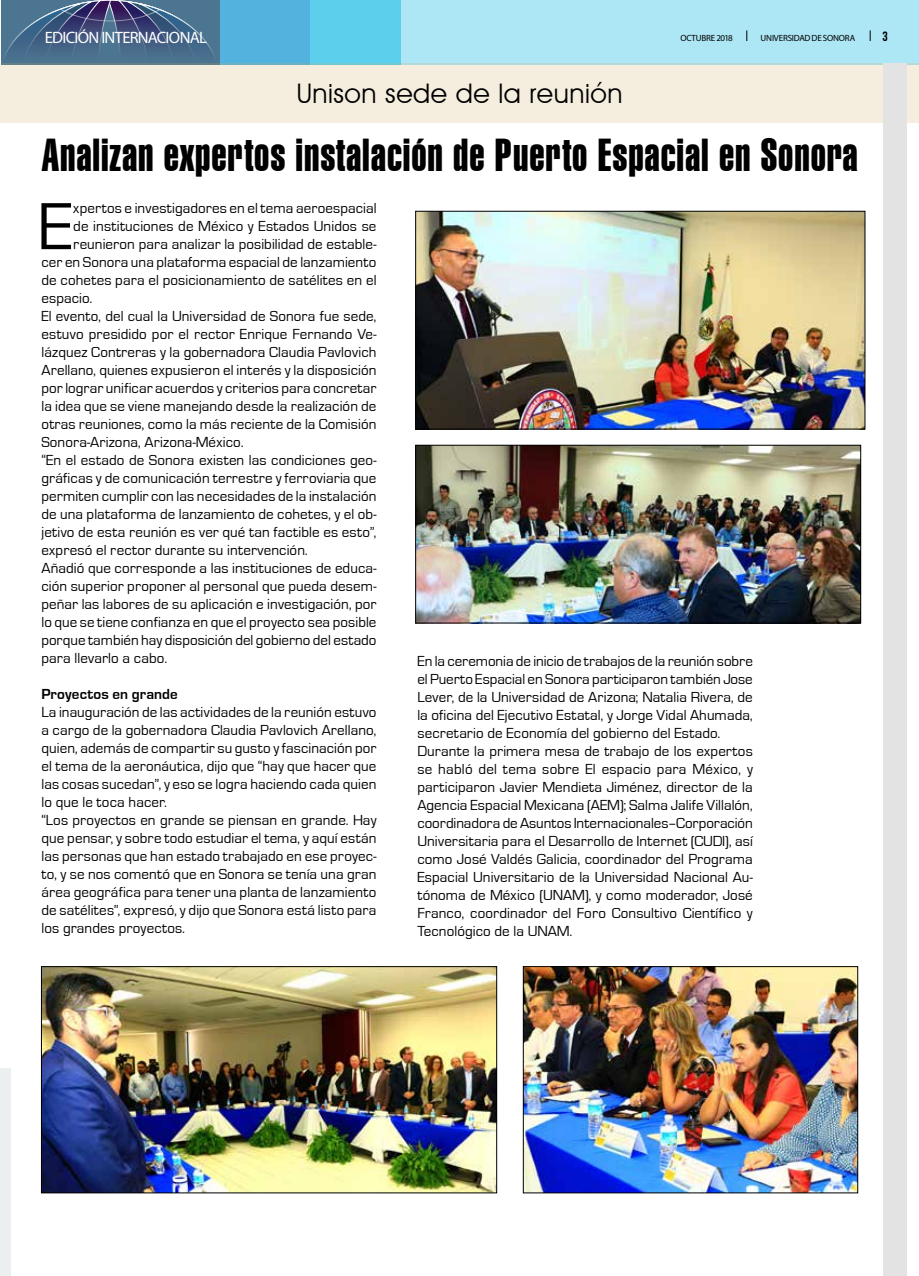
<style>
.page{position:relative;width:919px;height:1276px;background:#fff}
.page>*{position:absolute;margin:0;border:0;box-sizing:border-box;transform-origin:0 0}
.t1{font:69px "Eurostile";color:#000}
.t2{font:45px "Swiss 911 BT Extra Compressed";letter-spacing:.02em;color:#000}
.t3{font:27px "Avant Garde IT Cby BT";letter-spacing:.02em;color:#000}
.t4{font:16.5px "Myriad Pro";letter-spacing:-.04em;color:#fff}
.t5{font:15px/18px "Eurostile";letter-spacing:.005em;color:#000}
.t6{font:700 15px "Eurostile";letter-spacing:.01em;color:#000}
.t7{font:700 13.5px "Bebas Neue";color:#000}
.t8{font:9px "Myriad Pro";letter-spacing:-.02em;color:#000}
</style>
<div class="page">
<div style="left:2px;top:0;width:916px;height:64px;background:#ade7f5"></div>
<div style="left:182px;top:0;width:218px;height:64px;background:#5bcfeb"></div>
<div style="left:91px;top:0;width:219px;height:64px;background:#54b2de"></div>
<div style="left:0;top:63px;width:918px;height:59px;background:#f5eedf"></div>
<div style="left:883px;top:63px;width:23px;height:59px;background:#e3e3e3"></div>
<div style="left:883px;top:106px;width:23px;height:1170px;background:#e3e3e3"></div>
<div style="left:0;top:1069px;width:10px;height:207px;background:#eceff0"></div>
<img style="left:43px;top:968px;width:452px;height:223px">
<div style="left:41px;top:966px;width:456px;height:227px;border:1px solid #000"></div>
<img style="left:417px;top:447px;width:442px;height:174px">
<div style="left:415px;top:445px;width:446px;height:178px;border:1px solid #000"></div>
<img style="left:525px;top:968px;width:331px;height:223px">
<div style="left:523px;top:966px;width:335px;height:227px;border:1px solid #000"></div>
<img style="left:417px;top:213px;width:446px;height:214px">
<div style="left:415px;top:211px;width:450px;height:218px;border:1px solid #000"></div>
<svg style="left:1px;top:0;width:218px;height:65px;background:#4b698a"></svg>
<p class="t4" style="left:45px;top:27px;width:163px">EDICIÓN INTERNACIONAL</p>
<p class="t8" style="left:680px;top:32px;width:54px">OCTUBRE 2018</p>
<p class="t8" style="left:760px;top:32px;width:96px">UNIVERSIDAD DE SONORA</p>
<p class="t7" style="left:882px;top:29px;width:7px">3</p>
<h3 class="t3" style="left:297px;top:77px;width:327px">Unison sede de la reunión</h3>
<h2 class="t2" style="left:41px;top:130px;width:817px">Analizan expertos instalación de Puerto Espacial en Sonora</h2>
<h1 class="t1" style="left:39px;top:189px;width:36px">E</h1>
<p class="t5" style="left:73px;top:199px;width:305px">xpertos e investigadores en el tema aeroespacial</p>
<p class="t5" style="left:73px;top:217px;width:305px">de instituciones de México y Estados Unidos se</p>
<p class="t5" style="left:73px;top:235px;width:305px">reunieron para analizar la posibilidad de estable-</p>
<p class="t5" style="left:41px;top:253px;width:336px">cer en Sonora una plataforma espacial de lanzamiento</p>
<p class="t5" style="left:41px;top:271px;width:336px">de cohetes para el posicionamiento de satélites en el</p>
<p class="t5" style="left:41px;top:289px;width:53px">espacio.</p>
<p class="t5" style="left:41px;top:307px;width:336px">El evento, del cual la Universidad de Sonora fue sede,</p>
<p class="t5" style="left:41px;top:325px;width:336px">estuvo presidido por el rector Enrique Fernando Ve-</p>
<p class="t5" style="left:41px;top:343px;width:336px">lázquez Contreras y la gobernadora Claudia Pavlovich</p>
<p class="t5" style="left:41px;top:361px;width:336px">Arellano, quienes expusieron el interés y la disposición</p>
<p class="t5" style="left:41px;top:379px;width:336px">por lograr unificar acuerdos y criterios para concretar</p>
<p class="t5" style="left:41px;top:397px;width:336px">la idea que se viene manejando desde la realización de</p>
<p class="t5" style="left:41px;top:415px;width:336px">otras reuniones, como la más reciente de la Comisión</p>
<p class="t5" style="left:41px;top:433px;width:204px">Sonora-Arizona, Arizona-México.</p>
<p class="t5" style="left:41px;top:451px;width:336px">“En el estado de Sonora existen las condiciones geo-</p>
<p class="t5" style="left:41px;top:469px;width:336px">gráficas y de comunicación terrestre y ferroviaria que</p>
<p class="t5" style="left:41px;top:487px;width:336px">permiten cumplir con las necesidades de la instalación</p>
<p class="t5" style="left:41px;top:505px;width:336px">de una plataforma de lanzamiento de cohetes, y el ob-</p>
<p class="t5" style="left:41px;top:523px;width:336px">jetivo de esta reunión es ver qué tan factible es esto”,</p>
<p class="t5" style="left:41px;top:541px;width:268px">expresó el rector durante su intervención.</p>
<p class="t5" style="left:41px;top:559px;width:336px">Añadió que corresponde a las instituciones de educa-</p>
<p class="t5" style="left:41px;top:577px;width:336px">ción superior proponer al personal que pueda desem-</p>
<p class="t5" style="left:41px;top:595px;width:336px">peñar las labores de su aplicación e investigación, por</p>
<p class="t5" style="left:41px;top:613px;width:336px">lo que se tiene confianza en que el proyecto sea posible</p>
<p class="t5" style="left:41px;top:631px;width:336px">porque también hay disposición del gobierno del estado</p>
<p class="t5" style="left:41px;top:649px;width:127px">para llevarlo a cabo.</p>
<p class="t6" style="left:41px;top:686px;width:138px">Proyectos en grande</p>
<p class="t5" style="left:41px;top:703px;width:336px">La inauguración de las actividades de la reunión estuvo a cargo de la gobernadora Claudia Pavlovich Arellano, quien, además de compartir su gusto y fascinación por el tema de la aeronáutica, dijo que “hay que hacer que las cosas sucedan”, y eso se logra haciendo cada quien lo que le toca hacer.<br>“Los proyectos en grande se piensan en grande. Hay que pensar, y sobre todo estudiar el tema, y aquí están las personas que han estado trabajado en ese proyec&shy;to, y se nos comentó que en Sonora se tenía una gran área geográfica para tener una planta de lanzamiento de satélites”, expresó, y dijo que Sonora está listo para los grandes proyectos.</p>
<p class="t5" style="left:417px;top:652px;width:337px">En la ceremonia de inicio de trabajos de la reunión sobre el Puerto Espacial en Sonora participaron también Jose Lever, de la Universidad de Arizona; Natalia Rivera, de la oficina del Ejecutivo Estatal, y Jorge Vidal Ahumada, secretario de Economía del gobierno del Estado.<br>Durante la primera mesa de trabajo de los expertos se habló del tema sobre El espacio para México, y participaron Javier Mendieta Jiménez, director de la Agencia Espacial Mexicana (AEM); Salma Jalife Villalón, coordinadora de Asuntos Internacionales–Corporación Universitaria para el Desarrollo de Internet (CUDI), así como José Valdés Galicia, coordinador del Programa Espacial Universitario de la Universidad Nacional Au&shy;tónoma de México (UNAM), y como moderador, José Franco, coordinador del Foro Consultivo Científico y Tecnológico de la UNAM.</p>
</div>
